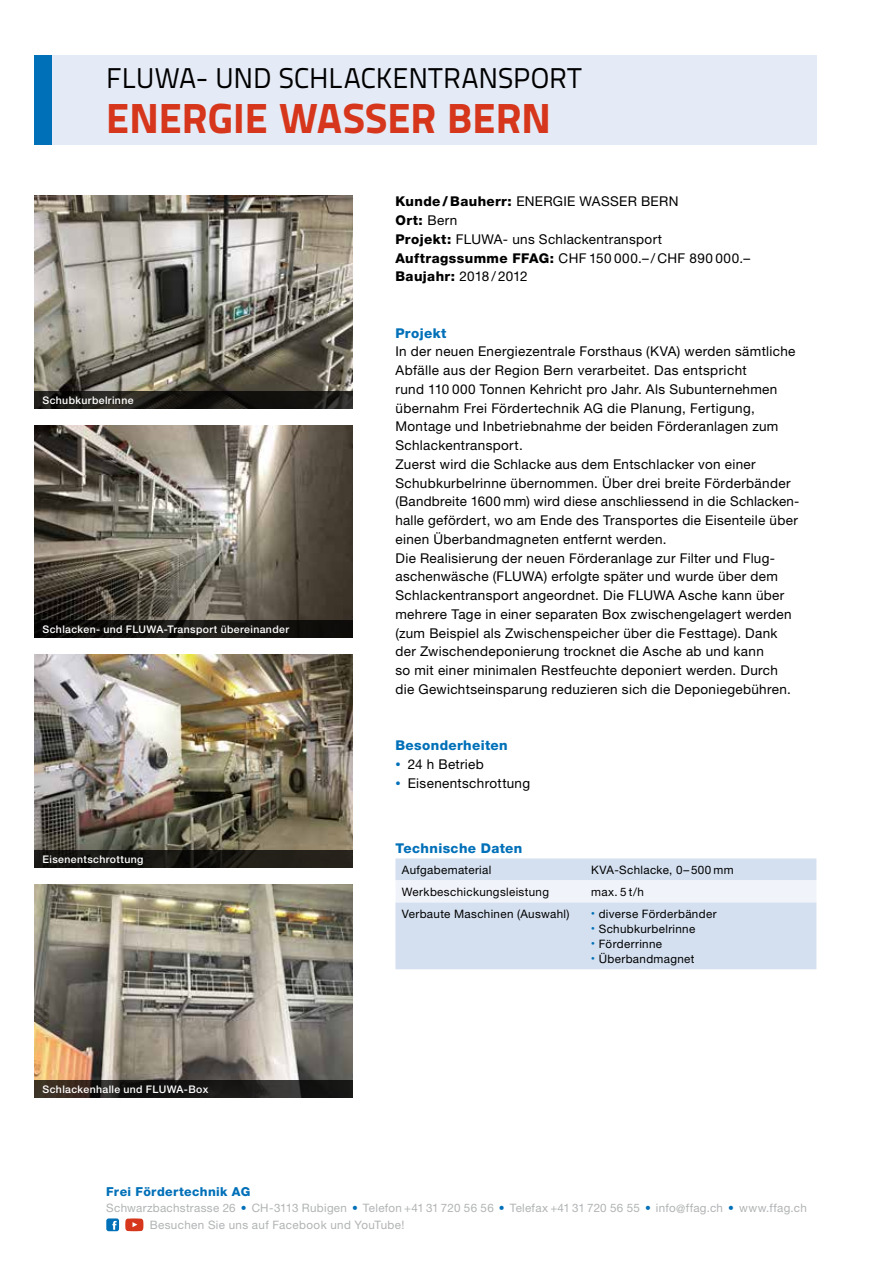
<style>
.page{position:relative;width:893px;height:1263px;background:#fff}
.page>*{position:absolute;margin:0;border:0;box-sizing:border-box;transform-origin:0 0}
.t1{font:800 42px "Titillium Text 22 L";color:#d6361b}
.t2{font:28.5px "Titillium Text 22 L";letter-spacing:-.005em;color:#000}
.t3{font:13.5px/18.8px "Helvetica Neue";letter-spacing:.025em;color:#000}
.t4{font:800 13.5px "Helvetica Neue";letter-spacing:.03em;color:#0070b8}
.t5{font:800 12.3px "Helvetica Neue";letter-spacing:.03em;color:#0070b8}
.t6{font:11.7px "Helvetica Neue";letter-spacing:.03em;color:#000}
.t7{font:11.7px/16.5px "Helvetica Neue";letter-spacing:.025em;color:#b1b3b4}
.t8{font:500 10.5px "Helvetica Neue";letter-spacing:.035em;color:#fff}
.s1{font-weight:800}
.s2{font-size:10.5px;color:#0070b8}
.s3{font-size:7.5px;color:#0070b8}
.s4{color:#0070b8}
</style>
<div class="page">
<div style="left:34px;top:55px;width:782px;height:90px;background:#dfe7f4"></div>
<div style="left:34px;top:55px;width:17px;height:90px;background:#0070b8"></div>
<svg style="left:106px;top:1218px;width:13px;height:13px"></svg>
<svg style="left:125px;top:1218px;width:18px;height:13px"></svg>
<img style="left:34px;top:655px;width:319px;height:195px">
<img style="left:34px;top:884px;width:319px;height:196px">
<img style="left:34px;top:425px;width:319px;height:196px">
<img style="left:34px;top:196px;width:319px;height:195px">
<div style="left:395px;top:858px;width:421px;height:111px;background:#d4e0f0"></div>
<div style="left:395px;top:880px;width:421px;height:22px;background:#f0f4fa"></div>
<svg style="left:34px;top:391px;width:319px;height:17px;background:#1b1916"></svg>
<svg style="left:34px;top:621px;width:319px;height:17px;background:#13110f"></svg>
<svg style="left:34px;top:850px;width:319px;height:17px;background:#1a1813"></svg>
<svg style="left:34px;top:1080px;width:319px;height:17px;background:#211e1b"></svg>
<h2 class="t2" style="left:106px;top:57px;width:477px">FLUWA- UND SCHLACKENTRANSPORT</h2>
<h1 class="t1" style="left:106px;top:86px;width:446px">ENERGIE WASSER BERN</h1>
<p class="t8" style="left:43px;top:394px;width:93px">Schubkurbelrinne</p>
<p class="t8" style="left:43px;top:623px;width:248px">Schlacken- und FLUWA-Transport übereinander</p>
<p class="t8" style="left:43px;top:853px;width:102px">Eisenentschrottung</p>
<p class="t8" style="left:43px;top:1082px;width:167px">Schlackenhalle und FLUWA-Box</p>
<p class="t3" style="left:395px;top:192px;width:356px"><span class="s1">Kunde / Bauherr:</span> ENERGIE WASSER BERN<br><span class="s1">Ort:</span> Bern<br><span class="s1">Projekt:</span> FLUWA- uns Schlackentransport<br><span class="s1">Auftragssumme FFAG:</span> CHF 150 000.– / CHF 890 000.–<br><span class="s1">Baujahr:</span> 2018 / 2012</p>
<p class="t4" style="left:395px;top:325px;width:53px">Projekt</p>
<p class="t3" style="left:395px;top:342px;width:404px">In der neuen Energiezentrale Forsthaus (KVA) werden sämtliche Abfälle aus der Region Bern verarbeitet. Das entspricht<br>rund 110 000 Tonnen Kehricht pro Jahr. Als Subunternehmen übernahm Frei Fördertechnik AG die Planung, Fertigung, Montage und Inbetriebnahme der beiden Förderanlagen zum Schlackentransport.<br>Zuerst wird die Schlacke aus dem Entschlacker von einer Schubkurbelrinne übernommen. Über drei breite Förderbänder (Bandbreite 1600 mm) wird diese anschliessend in die Schlacken&shy;halle gefördert, wo am Ende des Transportes die Eisenteile über einen Überbandmagneten entfernt werden.<br>Die Realisierung der neuen Förderanlage zur Filter und Flug&shy;aschenwäsche (FLUWA) erfolgte später und wurde über dem Schlackentransport angeordnet. Die FLUWA Asche kann über mehrere Tage in einer separaten Box zwischengelagert werden (zum Beispiel als Zwischenspeicher über die Festtage). Dank der Zwischendeponierung trocknet die Asche ab und kann<br>so mit einer minimalen Restfeuchte deponiert werden. Durch die Gewichtseinsparung reduzieren sich die Deponiegebühren.</p>
<p class="t4" style="left:395px;top:737px;width:114px">Besonderheiten</p>
<p class="t3" style="left:395px;top:754px;width:90px"><span class="s2">•</span> 24 h Betrieb</p>
<p class="t3" style="left:395px;top:773px;width:136px"><span class="s2">•</span> Eisenentschrottung</p>
<p class="t4" style="left:395px;top:840px;width:128px">Technische Daten</p>
<p class="t6" style="left:402px;top:863px;width:91px">Aufgabematerial</p>
<p class="t6" style="left:591px;top:863px;width:144px">KVA-Schlacke, 0– 500 mm</p>
<p class="t6" style="left:402px;top:885px;width:149px">Werkbeschickungsleistung</p>
<p class="t6" style="left:591px;top:885px;width:54px">max. 5 t/h</p>
<p class="t6" style="left:402px;top:907px;width:169px">Verbaute Maschinen (Auswahl)</p>
<p class="t6" style="left:591px;top:907px;width:127px"><span class="s3">•</span> diverse Förderbänder</p>
<p class="t6" style="left:591px;top:922px;width:106px"><span class="s3">•</span> Schubkurbelrinne</p>
<p class="t6" style="left:591px;top:937px;width:72px"><span class="s3">•</span> Förderrinne</p>
<p class="t6" style="left:591px;top:952px;width:105px"><span class="s3">•</span> Überbandmagnet</p>
<p class="t5" style="left:106px;top:1184px;width:146px">Frei Fördertechnik AG</p>
<p class="t7" style="left:150px;top:1200px;width:659px;text-indent:-43px">Schwarzbachstrasse 26 <span class="s4">•</span> CH-3113 Rubigen <span class="s4">•</span> Telefon +41 31 720 56 56 <span class="s4">•</span> Telefax +41 31 720 56 55 <span class="s4">•</span> info@ffag.ch <span class="s4">•</span> www.ffag.ch<br>Besuchen Sie uns auf Facebook und YouTube!</p>
</div>
